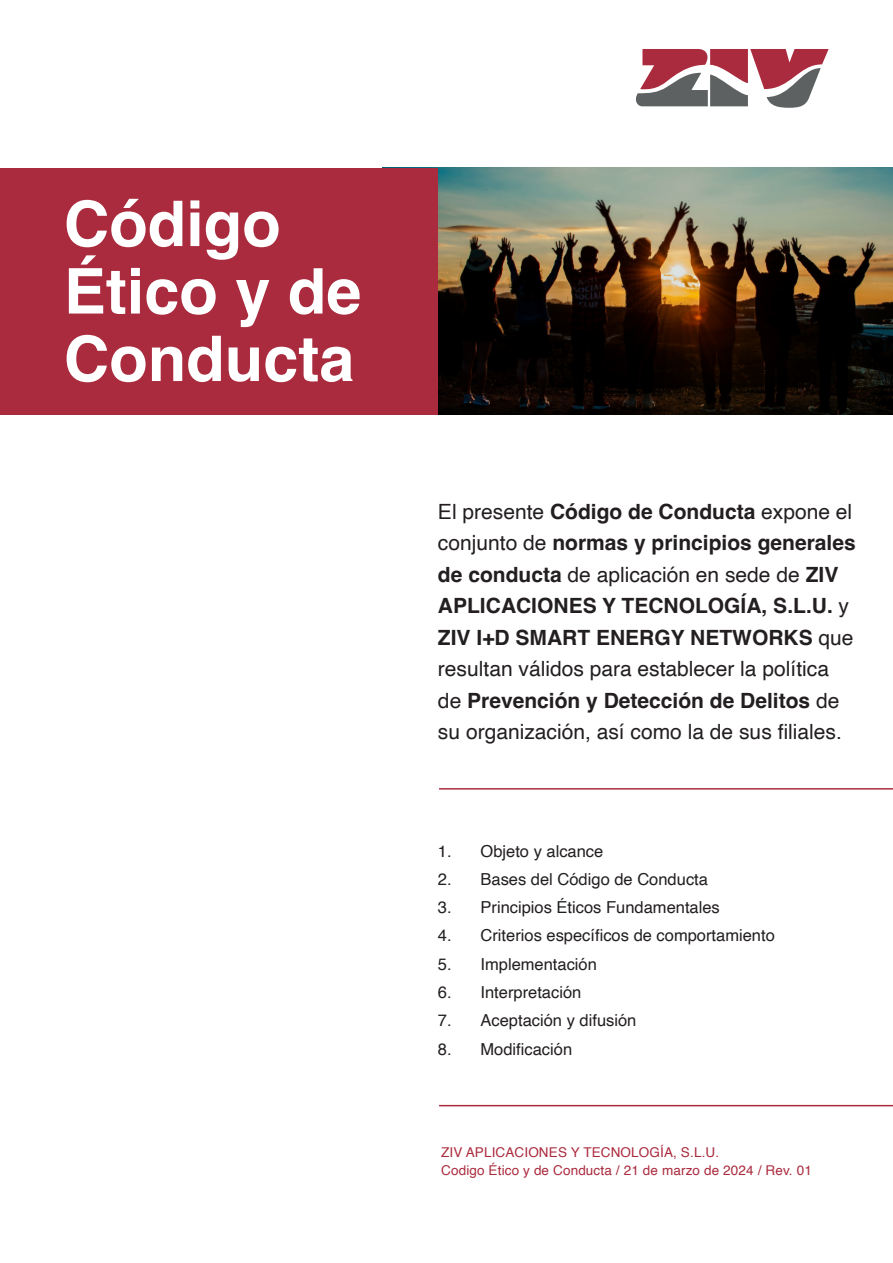
<style>
.page{position:relative;width:893px;height:1263px;background:#fff}
.page>*{position:absolute;margin:0;border:0;box-sizing:border-box;transform-origin:0 0}
.t1{font:700 63px/67.5px "Helvetica";color:#fff}
.t2{font:700 21px/31.5px "Helvetica";color:#231f20}
.TITULOS_parrafos{font:16.5px "Helvetica";color:#231f20}
.TITULOS_parrafos-2{font:13.5px "Helvetica";letter-spacing:.01em;color:#aa2b3e}
.s1{font-weight:400}
</style>
<div class="page">
<svg style="left:635px;top:49px;width:194px;height:59px"></svg>
<img style="left:438px;top:168px;width:455px;height:246px">
<div style="left:0;top:168px;width:438px;height:247px;background:#aa2b3e"></div>
<hr style="left:439px;top:788px;width:454px;height:1px;background:#aa2b3e">
<hr style="left:439px;top:1105px;width:454px;height:1px;background:#aa2b3e">
<p class="t1" style="left:64px;top:197px;width:299px">Código<br>Ético y de<br>Conducta</p>
<p class="t2" style="left:438px;top:498px;width:419px"><span class="s1">El presente</span> Código de Conducta <span class="s1">expone el conjunto de</span> normas y principios generales de conducta <span class="s1">de aplicación en sede de</span> ZIV APLICACIONES Y TECNOLOGÍA, S.L.U. <span class="s1">y </span>ZIV I+D SMART ENERGY NETWORKS <span class="s1">que resultan válidos para establecer la política de</span> Prevención y Detección de Delitos <span class="s1">de su organización, así como la de sus filiales.</span></p>
<p class="TITULOS_parrafos" style="left:438px;top:838px;width:167px">1. Objeto y alcance</p>
<p class="TITULOS_parrafos" style="left:438px;top:866px;width:272px">2. Bases del Código de Conducta</p>
<p class="TITULOS_parrafos" style="left:438px;top:894px;width:283px">3. Principios Éticos Fundamentales</p>
<p class="TITULOS_parrafos" style="left:438px;top:923px;width:338px">4. Criterios específicos de comportamiento</p>
<p class="TITULOS_parrafos" style="left:438px;top:951px;width:160px">5. Implementación</p>
<p class="TITULOS_parrafos" style="left:438px;top:979px;width:145px">6. Interpretación</p>
<p class="TITULOS_parrafos" style="left:438px;top:1008px;width:200px">7. Aceptación y difusión</p>
<p class="TITULOS_parrafos" style="left:438px;top:1036px;width:136px">8. Modificación</p>
<p class="TITULOS_parrafos-2" style="left:441px;top:1142px;width:279px">ZIV APLICACIONES Y TECNOLOGÍA, S.L.U.</p>
<p class="TITULOS_parrafos-2" style="left:441px;top:1159px;width:372px">Codigo Ético y de Conducta / 21 de marzo de 2024 / Rev. 01</p>
</div>
